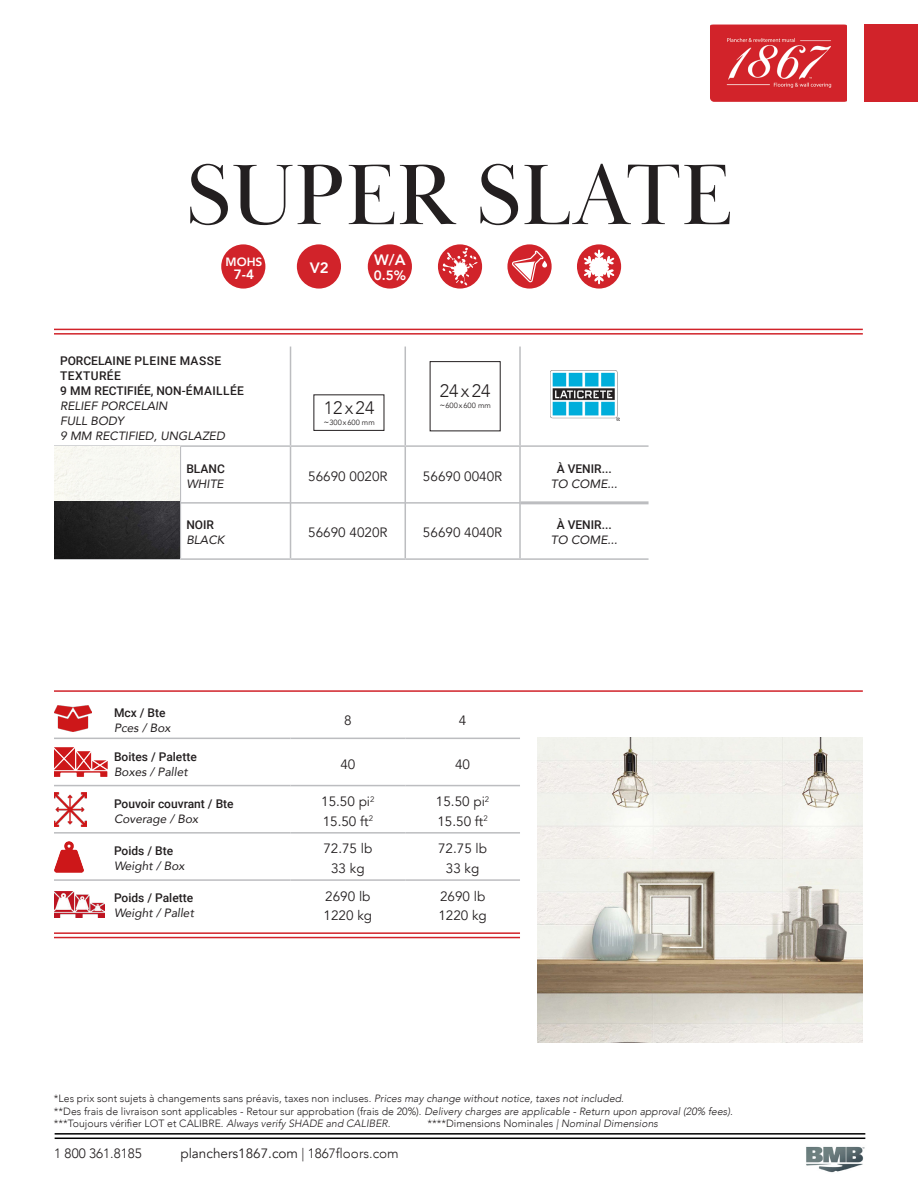
<style>
.page{position:relative;width:918px;height:1188px;background:#fff}
.page>*{position:absolute;margin:0;border:0;box-sizing:border-box;transform-origin:0 0}
.t1{font:88.5px "Baskerville Display PT";color:#231f20}
.t2{font:300 18px "Avenir";color:#231f20}
.t3{font:800 15px "Avenir";color:#fff}
.t4{font:13.5px/19.5px "Avenir";color:#231f20}
.t5{font:300 13.5px "Avenir";color:#231f20}
.t6{font:800 13.5px "Avenir";color:#fff}
.t7{font:italic 12px/15px "Avenir";color:#231f20}
.t8{font:500 12px "Roboto";color:#231f20}
.t9{font:500 12px/15px "Roboto";letter-spacing:.035em;color:#231f20}
.t10{font:800 12px "Avenir";color:#fff}
.t11{font:300 10.5px/12.6px "Avenir";color:#231f20}
.t12{font:7.5px "Avenir";color:#231f20}
.s1{font-size:9px}
.s2{font-style:italic}
.s3{font-weight:300}
</style>
<div class="page">
<img style="left:710px;top:24px;width:137px;height:78px">
<img style="left:806px;top:1146px;width:59px;height:27px">
<hr style="left:54px;top:329px;width:809px;height:1px;background:#d1232a">
<hr style="left:54px;top:333px;width:809px;height:2px;background:#d1232a">
<svg style="left:521px;top:504px;width:128px;height:1px"></svg>
<hr style="left:290px;top:347px;width:1px;height:98px;background:#bcbdc0">
<hr style="left:405px;top:347px;width:1px;height:98px;background:#bcbdc0">
<hr style="left:519px;top:347px;width:2px;height:98px;background:#bcbdc0">
<hr style="left:54px;top:445px;width:126px;height:2px;background:#bcbdc0">
<hr style="left:180px;top:445px;width:111px;height:2px;background:#bcbdc0">
<hr style="left:180px;top:447px;width:1px;height:55px;background:#bcbdc0">
<hr style="left:291px;top:445px;width:114px;height:2px;background:#bcbdc0">
<hr style="left:290px;top:447px;width:1px;height:55px;background:#bcbdc0">
<hr style="left:405px;top:445px;width:115px;height:2px;background:#bcbdc0">
<hr style="left:520px;top:445px;width:129px;height:2px;background:#bcbdc0">
<hr style="left:180px;top:502px;width:1px;height:56px;background:#bcbdc0">
<hr style="left:290px;top:502px;width:1px;height:56px;background:#bcbdc0">
<hr style="left:405px;top:447px;width:1px;height:55px;background:#bcbdc0">
<hr style="left:519px;top:447px;width:2px;height:55px;background:#bcbdc0">
<hr style="left:405px;top:502px;width:1px;height:56px;background:#bcbdc0">
<hr style="left:519px;top:502px;width:2px;height:56px;background:#bcbdc0">
<hr style="left:521px;top:501px;width:128px;height:3px;background:#bcbdc0">
<hr style="left:520px;top:558px;width:129px;height:2px;background:#bcbdc0">
<hr style="left:180px;top:502px;width:111px;height:2px;background:#bcbdc0">
<hr style="left:291px;top:502px;width:114px;height:2px;background:#bcbdc0">
<hr style="left:405px;top:502px;width:116px;height:2px;background:#bcbdc0">
<hr style="left:54px;top:558px;width:126px;height:2px;background:#bcbdc0">
<hr style="left:180px;top:558px;width:111px;height:2px;background:#bcbdc0">
<hr style="left:291px;top:558px;width:114px;height:2px;background:#bcbdc0">
<hr style="left:405px;top:558px;width:115px;height:2px;background:#bcbdc0">
<img style="left:550px;top:371px;width:69px;height:50px">
<img style="left:54px;top:447px;width:126px;height:111px">
<hr style="left:108px;top:738px;width:183px;height:1px;background:#bcbdc0">
<hr style="left:291px;top:738px;width:114px;height:1px;background:#bcbdc0">
<hr style="left:405px;top:738px;width:115px;height:1px;background:#bcbdc0">
<hr style="left:108px;top:785px;width:183px;height:1px;background:#bcbdc0">
<hr style="left:291px;top:785px;width:114px;height:1px;background:#bcbdc0">
<hr style="left:405px;top:785px;width:115px;height:1px;background:#bcbdc0">
<hr style="left:108px;top:832px;width:183px;height:2px;background:#bcbdc0">
<hr style="left:291px;top:832px;width:114px;height:2px;background:#bcbdc0">
<hr style="left:405px;top:832px;width:115px;height:2px;background:#bcbdc0">
<hr style="left:54px;top:738px;width:54px;height:1px;background:#bcbdc0">
<hr style="left:54px;top:785px;width:54px;height:1px;background:#bcbdc0">
<hr style="left:54px;top:832px;width:54px;height:2px;background:#bcbdc0">
<hr style="left:54px;top:879px;width:54px;height:2px;background:#bcbdc0">
<hr style="left:108px;top:879px;width:183px;height:2px;background:#bcbdc0">
<hr style="left:291px;top:879px;width:114px;height:2px;background:#bcbdc0">
<hr style="left:405px;top:879px;width:115px;height:2px;background:#bcbdc0">
<img style="left:54px;top:705px;width:38px;height:26px">
<img style="left:54px;top:748px;width:54px;height:28px">
<img style="left:54px;top:792px;width:33px;height:34px">
<img style="left:55px;top:842px;width:28px;height:30px">
<img style="left:54px;top:891px;width:50px;height:27px">
<hr style="left:54px;top:690px;width:809px;height:2px;background:#d1232a">
<img style="left:538px;top:738px;width:325px;height:304px">
<div style="left:314px;top:395px;width:70px;height:36px;border:1px solid #231f20"></div>
<div style="left:297px;top:244px;width:44px;height:45px;background:#d1232a;border-radius:50%"></div>
<div style="left:368px;top:244px;width:44px;height:45px;background:#d1232a;border-radius:50%"></div>
<svg style="left:438px;top:244px;width:44px;height:45px"></svg>
<svg style="left:507px;top:244px;width:45px;height:45px"></svg>
<div style="left:577px;top:244px;width:44px;height:45px;background:#d1232a;border-radius:50%"></div>
<svg style="left:512px;top:250px;width:35px;height:32px"></svg>
<svg style="left:442px;top:248px;width:36px;height:37px"></svg>
<svg style="left:584px;top:250px;width:31px;height:34px"></svg>
<hr style="left:54px;top:932px;width:466px;height:2px;background:#d1232a">
<hr style="left:54px;top:937px;width:466px;height:1px;background:#d1232a">
<div style="left:221px;top:244px;width:44px;height:45px;background:#d1232a;border-radius:50%"></div>
<hr style="left:55px;top:1133px;width:810px;height:2px;background:#000">
<hr style="left:55px;top:1138px;width:810px;height:1px;background:#000">
<div style="left:864px;top:24px;width:54px;height:78px;background:#d1232a"></div>
<h1 class="t1" style="left:186px;top:142px;width:548px">SUPER SLATE</h1>
<p class="t10" style="left:226px;top:255px;width:38px">MOHS</p>
<p class="t6" style="left:234px;top:267px;width:22px">7-4</p>
<p class="t9" style="left:60px;top:354px;width:186px">PORCELAINE PLEINE MASSE<br>TEXTURÉE<br>9 MM RECTIFIÉE, NON-ÉMAILLÉE</p>
<p class="t7" style="left:60px;top:400px;width:166px">RELIEF PORCELAIN<br>FULL BODY<br>9 MM RECTIFIED, UNGLAZED</p>
<p class="t8" style="left:186px;top:464px;width:40px">BLANC</p>
<p class="t7" style="left:186px;top:478px;width:39px">WHITE</p>
<p class="t8" style="left:186px;top:520px;width:29px">NOIR</p>
<p class="t7" style="left:186px;top:534px;width:40px">BLACK</p>
<h3 class="t3" style="left:310px;top:259px;width:20px">V2</h3>
<h3 class="t3" style="left:374px;top:251px;width:33px">W/A</h3>
<p class="t6" style="left:374px;top:267px;width:34px">0.5%</p>
<h2 class="t2" style="left:324px;top:398px;width:52px">12 x 24</h2>
<p class="t12" style="left:323px;top:418px;width:53px"><span class="s1">~</span>300 x 600 mm</p>
<h2 class="t2" style="left:440px;top:380px;width:52px">24 x 24</h2>
<p class="t12" style="left:439px;top:401px;width:53px"><span class="s1">~</span>600 x 600 mm</p>
<p class="t4" style="left:308px;top:467px;width:81px">56690 0020R</p>
<p class="t4" style="left:423px;top:467px;width:81px">56690 0040R</p>
<p class="t4" style="left:308px;top:523px;width:81px">56690 4020R</p>
<p class="t4" style="left:423px;top:523px;width:81px">56690 4040R</p>
<p class="t8" style="left:557px;top:464px;width:56px">À VENIR...</p>
<p class="t7" style="left:551px;top:478px;width:68px">TO COME...</p>
<p class="t8" style="left:557px;top:520px;width:56px">À VENIR...</p>
<p class="t7" style="left:551px;top:534px;width:68px">TO COME...</p>
<p class="t8" style="left:114px;top:708px;width:53px">Mcx / Bte</p>
<p class="t7" style="left:114px;top:721px;width:58px">Pces / Box</p>
<p class="t8" style="left:114px;top:752px;width:84px">Boites / Palette</p>
<p class="t7" style="left:114px;top:765px;width:75px">Boxes / Pallet</p>
<p class="t8" style="left:114px;top:799px;width:121px">Pouvoir couvrant / Bte</p>
<p class="t7" style="left:114px;top:812px;width:86px">Coverage / Box</p>
<p class="t8" style="left:114px;top:846px;width:61px">Poids / Bte</p>
<p class="t7" style="left:114px;top:860px;width:72px">Weight / Box</p>
<p class="t8" style="left:114px;top:893px;width:81px">Poids / Palette</p>
<p class="t7" style="left:114px;top:907px;width:81px">Weight / Pallet</p>
<p class="t4" style="left:344px;top:710px;width:9px">8</p>
<p class="t4" style="left:459px;top:710px;width:9px">4</p>
<p class="t4" style="left:340px;top:754px;width:17px">40</p>
<p class="t4" style="left:455px;top:754px;width:17px">40</p>
<p class="t4" style="left:321px;top:792px;width:55px">15.50 pi<sup>2<br></sup>15.50 ft<sup>2</sup></p>
<p class="t4" style="left:436px;top:792px;width:55px">15.50 pi<sup>2<br></sup>15.50 ft<sup>2</sup></p>
<p class="t4" style="left:323px;top:839px;width:51px;text-align:center">72.75 lb<br>33 kg</p>
<p class="t4" style="left:438px;top:839px;width:51px;text-align:center">72.75 lb<br>33 kg</p>
<p class="t4" style="left:324px;top:887px;width:50px">2690 lb<br>1220 kg</p>
<p class="t4" style="left:438px;top:887px;width:50px">2690 lb<br>1220 kg</p>
<p class="t11" style="left:54px;top:1092px;width:680px">*Les prix sont sujets à changements sans préavis, taxes non incluses. <span class="s2">Prices may change without notice, taxes not included.<br></span>**Des frais de livraison sont applicables - Retour sur approbation (frais de 20%). <span class="s2">Delivery charges are applicable - Return upon approval (20% fees). </span>***Toujours vérifier LOT et CALIBRE. <span class="s2">Always verify SHADE and CALIBER.</span></p>
<p class="t11" style="left:427px;top:1117px;width:232px">****Dimensions Nominales <span class="s2">| Nominal Dimensions</span></p>
<p class="t5" style="left:54px;top:1146px;width:89px">1 800 361.8185</p>
<p class="t4" style="left:180px;top:1145px;width:220px">planchers1867.com <span class="s3">| 1867floors.com</span></p>
</div>
